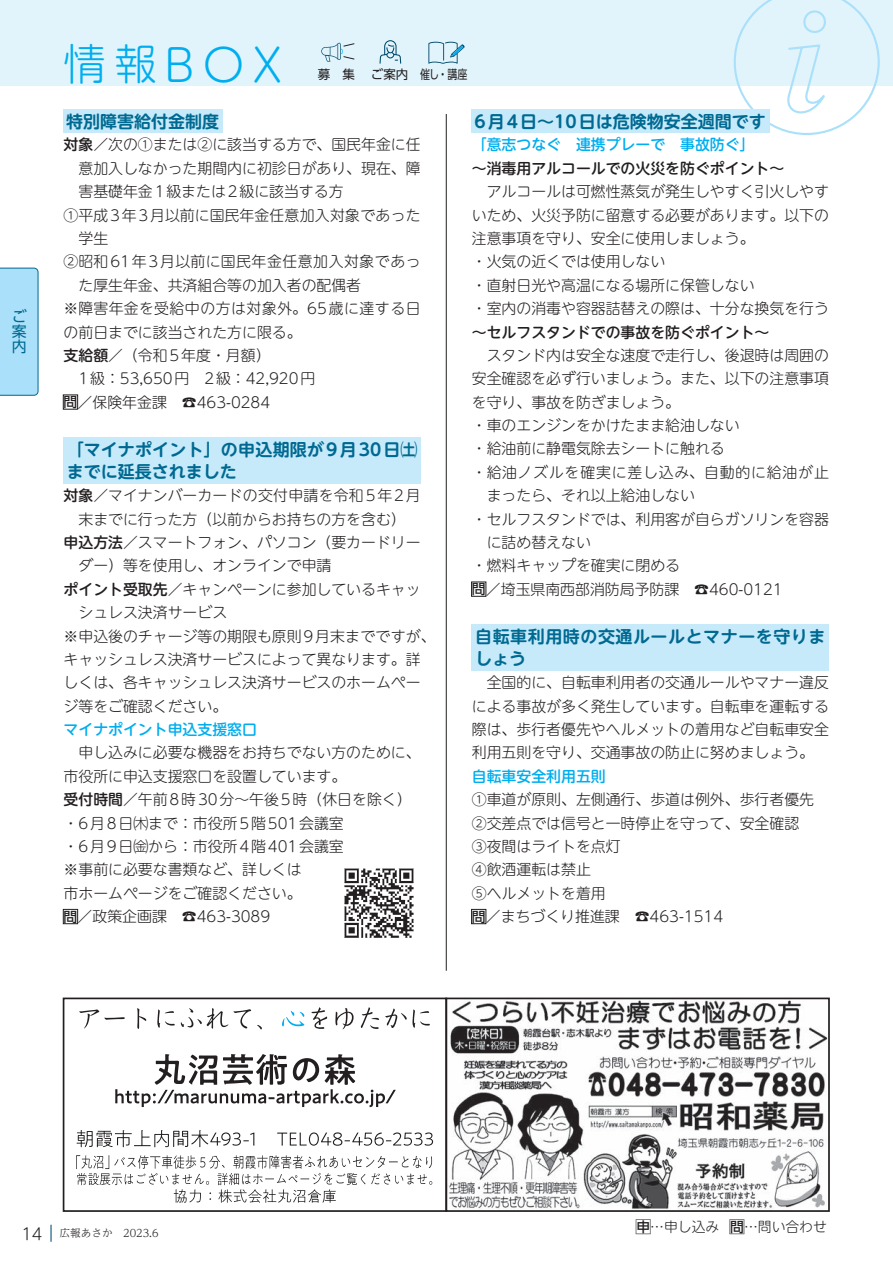
<style>
.page{position:relative;width:893px;height:1263px;background:#fff}
.page>*{position:absolute;margin:0;border:0;box-sizing:border-box;transform-origin:0 0}
.t1{font:44.7px "UD Shin M Go Pr 6 Light 90 msp RKSJ H";color:#00aeef}
.t2{font:700 16.95px/21.3px "UD Shin M Go Pr 6 N De";letter-spacing:.015em;color:#006991}
.t3{font:300 14.85px/23.4px "UD Shin M Go Pr 6 N";color:#231f20}
.t4{font:300 14.85px "UD Shin M Go Pr 6 N";letter-spacing:.02em;color:#231f20}
.t5{font:300 14.85px "UD Shin M Go Pr 6 N";letter-spacing:.035em;color:#231f20}
.t6{font:500 14.85px "UD Shin M Go Pr 6 N";color:#231f20}
.t7{font:500 14.85px "UD Shin M Go Pr 6 N";color:#00aeef}
.t8{font:300 14.85px "UD Shin M Go Pr 6 N";letter-spacing:.055em;color:#231f20}
.t9{font:14.85px/14.9px "UD Shin Go Pr 6 N";color:#006991;text-align:justify}
.t10{font:300 13.8px "UD Shin M Go Pr 6 N";color:#231f20}
.t11{font:12.45px "UD Shin Go Pr 6 N Regular 90 msp RKSJ H";color:#231f20}
.t12{font:300 10.65px "UD Reimin Pr 6 N";color:#231f20}
.s1{font-size:42.45px}
.s2{font-weight:500}
.s3{font-family:"UD Shin Go Pr 6 N";font-weight:500;font-size:13.8px}
.s4{font-family:"UD Shin M Go Pr 6 N";font-size:15.9px}
</style>
<div class="page">
<div style="left:0;top:0;width:893px;height:85px;background:#e1f4fc"></div>
<svg style="left:321px;top:42px;width:34px;height:20px"></svg>
<svg style="left:379px;top:40px;width:23px;height:24px"></svg>
<svg style="left:428px;top:42px;width:37px;height:22px"></svg>
<svg style="left:734px;top:0;width:146px;height:135px"></svg>
<hr style="left:446px;top:114px;width:1px;height:857px;background:#231f20">
<img style="left:448px;top:1000px;width:379px;height:209px">
<div style="left:445px;top:997px;width:385px;height:215px;border:2px solid #231f20"></div>
<svg style="left:79px;top:1009px;width:46px;height:19px"></svg>
<svg style="left:137px;top:1008px;width:9px;height:21px"></svg>
<svg style="left:157px;top:1009px;width:18px;height:19px"></svg>
<svg style="left:181px;top:1008px;width:47px;height:20px"></svg>
<svg style="left:234px;top:1009px;width:17px;height:19px"></svg>
<svg style="left:282px;top:1011px;width:22px;height:15px"></svg>
<svg style="left:311px;top:1007px;width:16px;height:22px"></svg>
<svg style="left:335px;top:1008px;width:19px;height:21px"></svg>
<svg style="left:361px;top:1007px;width:18px;height:22px"></svg>
<svg style="left:385px;top:1008px;width:45px;height:20px"></svg>
<svg style="left:115px;top:1054px;width:281px;height:53px"></svg>
<svg style="left:77px;top:1130px;width:177px;height:17px"></svg>
<svg style="left:277px;top:1132px;width:156px;height:14px"></svg>
<svg style="left:76px;top:1155px;width:356px;height:48px"></svg>
<div style="left:63px;top:997px;width:384px;height:215px;border:2px solid #231f20"></div>
<img style="left:344px;top:868px;width:70px;height:70px">
<div style="left:63px;top:109px;width:160px;height:24px;background:#c6eafa"></div>
<div style="left:63px;top:395px;width:15px;height:14px;border:1px solid #231f20"></div>
<div style="left:64px;top:437px;width:357px;height:47px;background:#c6eafa"></div>
<div style="left:63px;top:909px;width:15px;height:15px;border:1px solid #231f20"></div>
<div style="left:471px;top:109px;width:298px;height:24px;background:#c6eafa"></div>
<div style="left:471px;top:582px;width:15px;height:14px;border:1px solid #231f20"></div>
<div style="left:472px;top:624px;width:357px;height:47px;background:#c6eafa"></div>
<div style="left:471px;top:909px;width:15px;height:15px;border:1px solid #231f20"></div>
<div style="left:0;top:268px;width:38px;height:128px;background:#aae0f9"></div>
<svg style="left:50px;top:1225px;width:2px;height:17px"></svg>
<p class="t9" style="left:12px;top:309px;width:17px">ご案内</p>
<h1 class="t1" style="left:64px;top:28px;width:220px"><span class="s1">情報</span>BOX</h1>
<p class="t11" style="left:318px;top:64px;width:39px">募　集</p>
<p class="t11" style="left:371px;top:64px;width:98px">ご案内 催し・講座</p>
<p class="t2" style="left:66px;top:110px;width:154px">特別障害給付金制度</p>
<p class="t3" style="left:64px;top:132px;width:359px"><span class="s2">対象</span>／次の①または②に該当する方で、国民年金に任</p>
<p class="t3" style="left:78px;top:156px;width:344px">意加入しなかった期間内に初診日があり、現在、障</p>
<p class="t3" style="left:78px;top:179px;width:267px">害基礎年金1級または2級に該当する方</p>
<p class="t4" style="left:64px;top:203px;width:359px">①平成3年3月以前に国民年金任意加入対象であった</p>
<p class="t3" style="left:78px;top:226px;width:31px">学生</p>
<p class="t5" style="left:64px;top:250px;width:359px">②昭和61年3月以前に国民年金任意加入対象であっ</p>
<p class="t3" style="left:78px;top:273px;width:284px">た厚生年金、共済組合等の加入者の配偶者</p>
<p class="t5" style="left:64px;top:296px;width:359px">※障害年金を受給中の方は対象外。65歳に達する日</p>
<p class="t3" style="left:64px;top:319px;width:240px">の前日までに該当された方に限る。</p>
<p class="t3" style="left:64px;top:343px;width:208px"><span class="s2">支給額</span>／（令和5年度・月額）</p>
<p class="t3" style="left:78px;top:366px;width:238px">1級：53,650円 2級：42,920円</p>
<p class="t3" style="left:64px;top:390px;width:208px"><span class="s3">問</span>／保険年金課 ☎463-0284</p>
<p class="t2" style="left:67px;top:438px;width:352px">「マイナポイント」の申込期限が9月30日㈯までに延長されました</p>
<p class="t4" style="left:64px;top:483px;width:359px"><span class="s2">対象</span>／マイナンバーカードの交付申請を令和5年2月</p>
<p class="t3" style="left:78px;top:506px;width:329px">末までに行った方（以前からお持ちの方を含む）</p>
<p class="t3" style="left:64px;top:530px;width:359px"><span class="s2">申込方法</span>／スマートフォン、パソコン（要カードリー</p>
<p class="t3" style="left:78px;top:553px;width:254px">ダー）等を使用し、オンラインで申請</p>
<p class="t3" style="left:64px;top:577px;width:359px"><span class="s2">ポイント受取先</span>／キャンペーンに参加しているキャッ</p>
<p class="t3" style="left:78px;top:600px;width:150px">シュレス決済サービス</p>
<p class="t3" style="left:64px;top:623px;width:373px">※申込後のチャージ等の期限も原則9月末までですが、</p>
<p class="t3" style="left:64px;top:647px;width:359px">キャッシュレス決済サービスによって異なります。詳</p>
<p class="t3" style="left:64px;top:670px;width:359px">しくは、各キャッシュレス決済サービスのホームペー</p>
<p class="t3" style="left:64px;top:693px;width:165px">ジ等をご確認ください。</p>
<p class="t7" style="left:64px;top:717px;width:195px">マイナポイント申込支援窓口</p>
<p class="t3" style="left:64px;top:740px;width:359px;text-indent:15px">申し込みに必要な機器をお持ちでない方のために、市役所に申込支援窓口を設置しています。<br><span class="s2">受付時間</span>／午前8時30分～午後5時（休日を除く）・6月8日㈭まで：市役所5階501会議室<br>・6月9日㈮から：市役所4階401会議室<br>※事前に必要な書類など、詳しくは<br>市ホームページをご確認ください。<br><span class="s3">問</span>／政策企画課 ☎463-3089</p>
<p class="t2" style="left:474px;top:110px;width:293px">6月4日～10日は危険物安全週間です</p>
<p class="t7" style="left:472px;top:132px;width:284px">「意志つなぐ 連携プレーで 事故防ぐ」</p>
<p class="t6" style="left:472px;top:156px;width:314px">～消毒用アルコールでの火災を防ぐポイント～</p>
<p class="t3" style="left:472px;top:179px;width:359px;text-indent:15px">アルコールは可燃性蒸気が発生しやすく引火しやすいため、火災予防に留意する必要があります。以下の注意事項を守り、安全に使用しましょう。<br>・火気の近くでは使用しない<br>・直射日光や高温になる場所に保管しない<br>・室内の消毒や容器詰替えの際は、十分な換気を行う</p>
<p class="t6" style="left:472px;top:319px;width:299px">～セルフスタンドでの事故を防ぐポイント～</p>
<p class="t3" style="left:487px;top:343px;width:344px">スタンド内は安全な速度で走行し、後退時は周囲の</p>
<p class="t3" style="left:472px;top:366px;width:359px">安全確認を必ず行いましょう。また、以下の注意事項</p>
<p class="t3" style="left:472px;top:389px;width:210px">を守り、事故を防ぎましょう。</p>
<p class="t3" style="left:472px;top:413px;width:269px">・車のエンジンをかけたまま給油しない</p>
<p class="t3" style="left:472px;top:436px;width:254px">・給油前に静電気除去シートに触れる</p>
<p class="t8" style="left:472px;top:460px;width:359px">・給油ノズルを確実に差し込み、自動的に給油が止</p>
<p class="t3" style="left:487px;top:483px;width:210px">まったら、それ以上給油しない</p>
<p class="t3" style="left:472px;top:506px;width:359px">・セルフスタンドでは、利用客が自らガソリンを容器</p>
<p class="t3" style="left:487px;top:530px;width:106px">に詰め替えない</p>
<p class="t3" style="left:472px;top:553px;width:210px">・燃料キャップを確実に閉める</p>
<p class="t3" style="left:472px;top:577px;width:312px"><span class="s3">問</span>／埼玉県南西部消防局予防課 ☎460-0121</p>
<p class="t2" style="left:475px;top:625px;width:352px">自転車利用時の交通ルールとマナーを守りましょう</p>
<p class="t3" style="left:472px;top:670px;width:359px;text-align:justify;text-indent:15px">全国的に、自転車利用者の交通ルールやマナー違反による事故が多く発生しています。自転車を運転する際は、歩行者優先やヘルメットの着用など自転車安全利用五則を守り、交通事故の防止に努めましょう。</p>
<p class="t7" style="left:472px;top:764px;width:135px">自転車安全利用五則</p>
<p class="t3" style="left:472px;top:787px;width:344px">①車道が原則、左側通行、歩道は例外、歩行者優先<br>②交差点では信号と一時停止を守って、安全確認<br>③夜間はライトを点灯<br>④飲酒運転は禁止<br>⑤ヘルメットを着用<br><span class="s3">問</span>／まちづくり推進課 ☎463-1514</p>
<p class="t12" style="left:21px;top:1224px;width:139px"><span class="s4">14</span> 広報あさか　2023.6</p>
<p class="t10" style="left:650px;top:1215px;width:71px">…申し込み</p>
<p class="t10" style="left:744px;top:1215px;width:84px">…問い合わせ</p>
</div>
